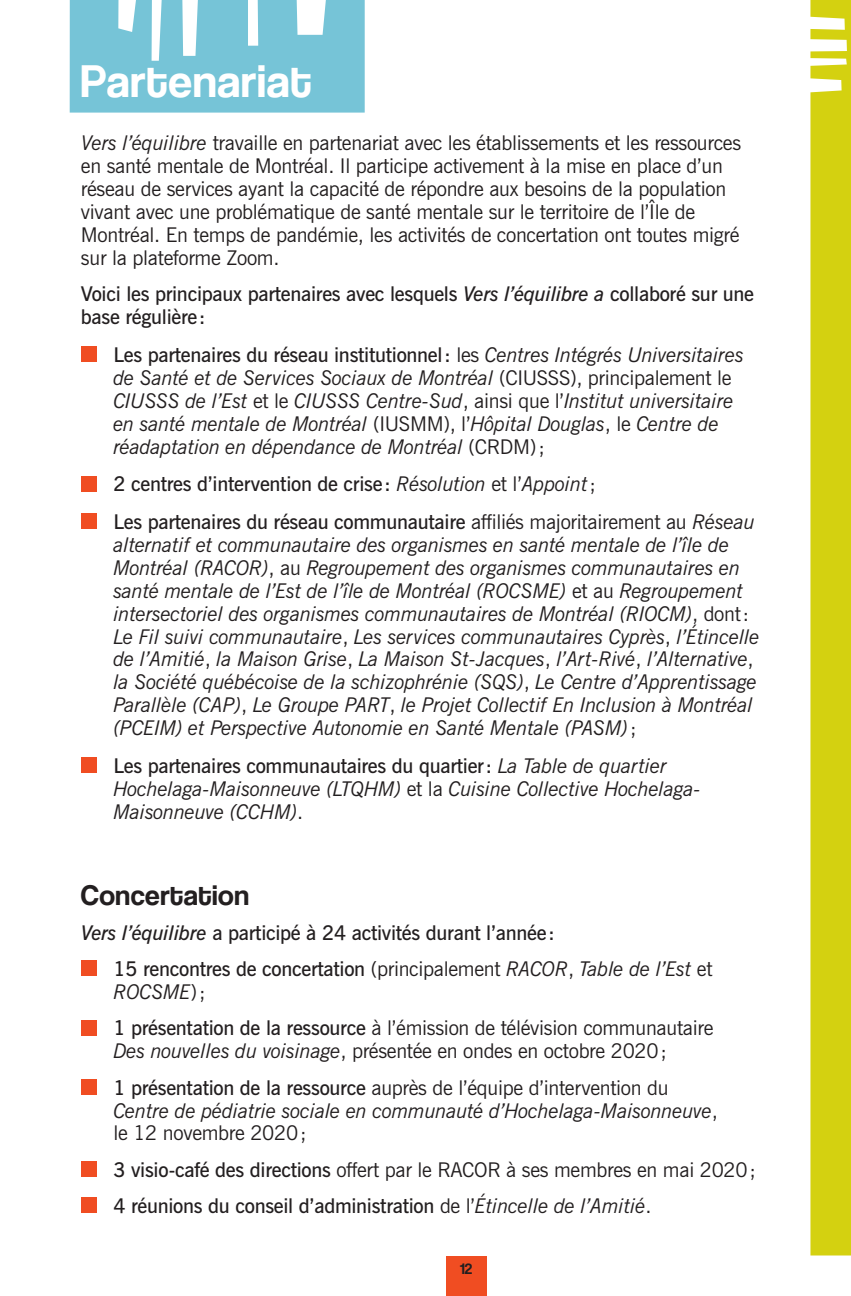
<style>
.page{position:relative;width:851px;height:1296px;background:#fff}
.page>*{position:absolute;margin:0;border:0;box-sizing:border-box;transform-origin:0 0}
.t1{font:47.25px "Coolvetica Rg";letter-spacing:.02em;color:#fff}
.t2{font:29.25px "Coolvetica Rg";letter-spacing:.02em;color:#231f20}
.t3{font:italic 20.25px/22.9px "News Gothic BT";letter-spacing:-.015em;color:#231f20}
.t4{font:20.25px/22.9px "News Gothic BT";letter-spacing:-.015em;color:#231f20}
.t5{font:600 20.25px/36.2px "News Gothic BT";letter-spacing:-.015em;color:#231f20}
.t6{font:15.75px "Coolvetica Rg";color:#231f20}
.s1{font-style:italic}
.s2{font-weight:600;font-style:normal}
.s3{font-style:normal}
.s4{font-weight:400;font-style:italic}
.s5{font-weight:400}
.s6{font-weight:600}
</style>
<div class="page">
<div style="left:446px;top:1256px;width:40px;height:40px;background:#f04d22"></div>
<svg style="left:810px;top:0;width:40px;height:1256px;background:#d7d422"></svg>
<svg style="left:70px;top:0;width:295px;height:113px;background:#83c9da"></svg>
<div style="left:81px;top:346px;width:15px;height:16px;background:#f04d22"></div>
<div style="left:81px;top:476px;width:15px;height:15px;background:#f04d22"></div>
<div style="left:81px;top:513px;width:15px;height:16px;background:#f04d22"></div>
<div style="left:81px;top:758px;width:15px;height:15px;background:#f04d22"></div>
<div style="left:81px;top:961px;width:15px;height:15px;background:#f04d22"></div>
<div style="left:81px;top:1020px;width:15px;height:15px;background:#f04d22"></div>
<div style="left:81px;top:1079px;width:15px;height:16px;background:#f04d22"></div>
<div style="left:81px;top:1161px;width:15px;height:16px;background:#f04d22"></div>
<div style="left:81px;top:1198px;width:15px;height:15px;background:#f04d22"></div>
<h1 class="t1" style="left:81px;top:53px;width:232px">Partenariat</h1>
<p class="t4" style="left:81px;top:131px;width:661px"><span class="s1">Vers l’équilibre</span> travaille en partenariat avec les établissements et les ressources en santé mentale de Montréal. Il participe activement à la mise en place d’un réseau de services ayant la capacité de répondre aux besoins de la population vivant avec une problématique de santé mentale sur le territoire de l’Île de Montréal. En temps de pandémie, les activités de concertation ont toutes migré sur la plateforme Zoom.</p>
<p class="t5" style="left:81px;top:282px;width:674px;line-height:22.9px">Voici les principaux partenaires avec lesquels <span class="s1">Vers l’équilibre a</span> collaboré sur une base régulière:</p>
<p class="t3" style="left:113px;top:343px;width:632px"><span class="s2">Les partenaires du réseau institutionnel:</span> <span class="s3">les</span> Centres Intégrés Universitaires de Santé et de Services Sociaux de Montréal <span class="s3">(CIUSSS), principalement le </span>CIUSSS de l’Est <span class="s3">et le</span> CIUSSS Centre-Sud<span class="s3">, ainsi que l’</span>Institut universitaire en santé mentale de Montréal <span class="s3">(IUSMM), l’</span>Hôpital Douglas<span class="s3">, le</span> Centre de réadaptation en dépendance de Montréal <span class="s3">(CRDM);</span></p>
<p class="t5" style="left:113px;top:465px;width:643px;line-height:37.6px">2 centres d’intervention de crise: <span class="s4">Résolution</span> <span class="s5">et l’</span><span class="s4">Appoint</span><span class="s5">;<br></span>Les partenaires du réseau communautaire <span class="s5">affiliés majoritairement au</span> <span class="s4">Réseau</span></p>
<p class="t3" style="left:113px;top:533px;width:648px">alternatif et communautaire des organismes en santé mentale de l’île de Montréal (RACOR)<span class="s3">, au</span> Regroupement des organismes communautaires en santé mentale de l’Est de l’île de Montréal (ROCSME) <span class="s3">et au</span> Regroupement intersectoriel des organismes communautaires de Montréal (RIOCM)<span class="s3">, dont:<br></span>Le Fil suivi communautaire<span class="s3">,</span> Les services communautaires Cyprès<span class="s3">,</span> l’Étincelle de l’Amitié<span class="s3">,</span> la Maison Grise<span class="s3">,</span> La Maison St-Jacques<span class="s3">,</span> l’Art-Rivé<span class="s3">,</span> l’Alternative<span class="s3">, </span>la Société québécoise de la schizophrénie (SQS)<span class="s3">,</span> Le Centre d’Apprentissage Parallèle (CAP)<span class="s3">,</span> Le Groupe PART<span class="s3">,</span> le Projet Collectif En Inclusion à Montréal (PCEIM) et Perspective Autonomie en Santé Mentale (PASM)<span class="s3">;</span></p>
<p class="t3" style="left:113px;top:754px;width:589px"><span class="s2">Les partenaires communautaires du quartier:</span> La Table de quartier<br>Hochelaga-Maisonneuve (LTQHM) <span class="s3">et la</span> Cuisine Collective Hochelaga-<br>Maisonneuve (CCHM)<span class="s3">.</span></p>
<h2 class="t2" style="left:81px;top:878px;width:170px">Concertation</h2>
<p class="t5" style="left:113px;top:914px;width:600px;text-indent:-32px"><span class="s1">Vers l’équilibre</span> a participé à 24 activités durant l’année:<br>15 rencontres de concertation <span class="s5">(principalement</span> <span class="s4">RACOR</span><span class="s5">,</span> <span class="s4">Table de l’Est</span> <span class="s5">et</span></p>
<p class="t4" style="left:113px;top:974px;width:601px;line-height:36.2px"><span class="s1">ROCSME</span>);<br><span class="s6">1 présentation de la ressource</span> à l’émission de télévision communautaire</p>
<p class="t4" style="left:113px;top:1033px;width:556px;line-height:36.2px"><span class="s1">Des nouvelles du voisinage</span>, présentée en ondes en octobre 2020;<br><span class="s6">1 présentation de la ressource</span> auprès de l’équipe d’intervention du</p>
<p class="t3" style="left:113px;top:1099px;width:606px">Centre de pédiatrie sociale en communauté d’Hochelaga-Maisonneuve<span class="s3">, le 12 novembre 2020;</span></p>
<p class="t5" style="left:113px;top:1151px;width:644px">3 visio-café des directions <span class="s5">offert par le RACOR à ses membres en mai 2020;<br></span>4 réunions du conseil d’administration <span class="s5">de l’</span><span class="s4">Étincelle de l’Amitié</span><span class="s5">.</span></p>
<p class="t6" style="left:460px;top:1260px;width:13px">12</p>
</div>
